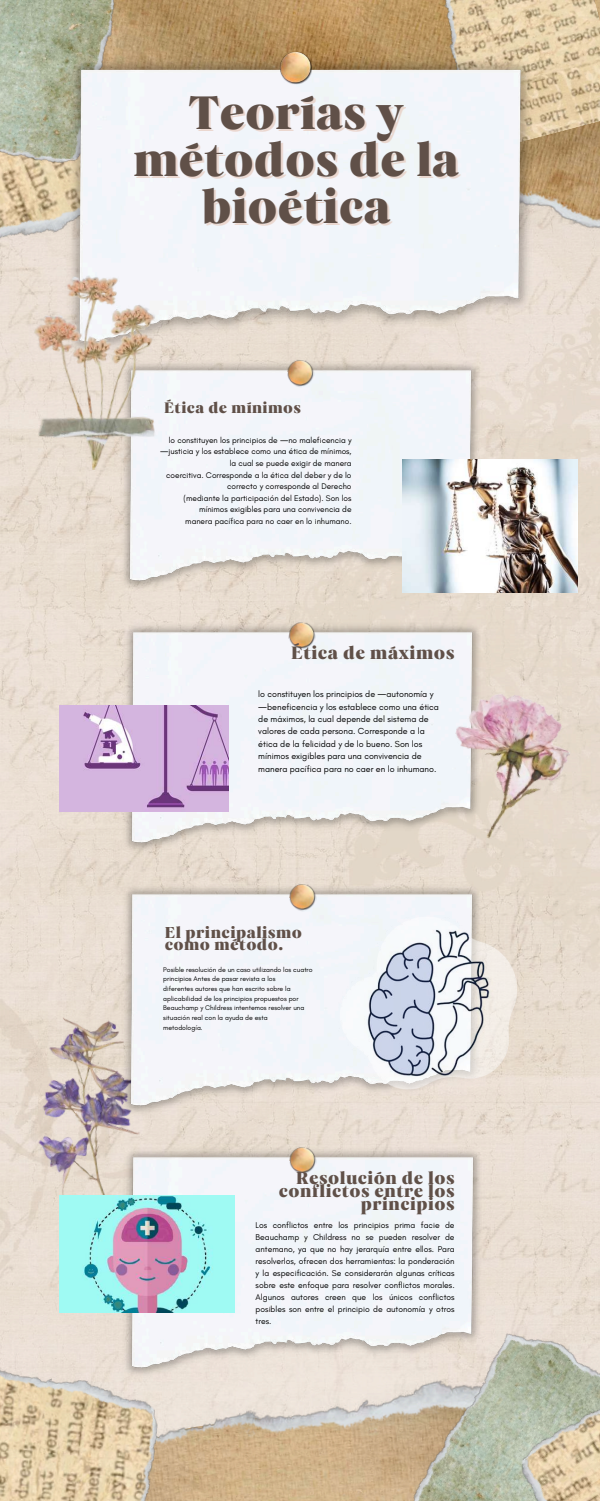
<style>
.page{position:relative;width:600px;height:1501px;background:#fff}
.page>*{position:absolute;margin:0;border:0;box-sizing:border-box;transform-origin:0 0}
.t1{font:47.8px/46.7px "Carelia Upright";color:#605048;text-align:center}
.t2{font:18.2px "Carelia Upright";letter-spacing:.025em;color:#605048}
.t3{font:17.7px/13.2px "Carelia Upright";letter-spacing:.025em;color:#605048;text-align:right}
.t4{font:16.2px/12.1px "Carelia Upright";letter-spacing:.025em;color:#605048}
.t5{font:15.5px "Carelia Upright";letter-spacing:.025em;color:#605048}
.t6{font:8.9px/12.5px "Glacial Indifference";color:#000}
.t7{font:8.6px/11.9px "Glacial Indifference";color:#000;text-align:justify}
.t8{font:8.3px/11.6px "Glacial Indifference";color:#000;text-align:right}
.t9{font:6.9px/9.7px "Glacial Indifference";color:#000}
.s1{font-family:"Noto Sans"}
</style>
<div class="page">
<img style="left:0;top:278px;width:600px;height:1064px">
<img style="left:7px;top:0;width:593px;height:278px">
<img style="left:412px;top:0;width:188px;height:155px">
<img style="left:0;top:997px;width:206px;height:239px">
<img style="left:0;top:0;width:144px;height:178px">
<img style="left:64px;top:55px;width:472px;height:303px">
<img style="left:280px;top:51px;width:32px;height:34px">
<img style="left:119px;top:358px;width:363px;height:234px">
<img style="left:286px;top:359px;width:30px;height:29px">
<img style="left:120px;top:620px;width:364px;height:234px">
<img style="left:434px;top:683px;width:146px;height:168px">
<img style="left:288px;top:621px;width:29px;height:29px">
<img style="left:119px;top:882px;width:364px;height:234px">
<img style="left:24px;top:269px;width:144px;height:205px">
<img style="left:163px;top:1378px;width:220px;height:122px">
<img style="left:383px;top:1303px;width:217px;height:197px">
<img style="left:121px;top:1144px;width:364px;height:234px">
<img style="left:0;top:1342px;width:163px;height:158px">
<img style="left:288px;top:1145px;width:30px;height:30px">
<img style="left:288px;top:882px;width:30px;height:30px">
<img style="left:490px;top:1357px;width:110px;height:143px">
<img style="left:59px;top:705px;width:170px;height:105px">
<img style="left:403px;top:459px;width:175px;height:133px">
<img style="left:321px;top:895px;width:215px;height:215px">
<img style="left:59px;top:1195px;width:176px;height:117px">
<h1 class="t1" style="left:133px;top:89px;width:327px">Teorías y métodos de la bioética</h1>
<h3 class="t5" style="left:164px;top:398px;width:139px">Ética de mínimos</h3>
<p class="t8" style="left:160px;top:434px;width:193px">lo constituyen los principios de <span class="s1">―</span>no maleficencia y <span class="s1">―</span>justicia y los establece como una ética de mínimos, la cual se puede exigir de manera<br>coercitiva. Corresponde a la ética del deber y de lo correcto y corresponde al Derecho<br>(mediante la participación del Estado). Son los mínimos exigibles para una convivencia de<br>manera pacífica para no caer en lo inhumano.</p>
<h2 class="t2" style="left:291px;top:642px;width:165px">Ética de máximos</h2>
<p class="t6" style="left:258px;top:687px;width:182px">lo constituyen los principios de <span class="s1">―</span>autonomía y <span class="s1">―</span>beneficencia y los establece como una ética de máximos, la cual depende del sistema de valores de cada persona. Corresponde a la ética de la felicidad y de lo bueno. Son los mínimos exigibles para una convivencia de manera pacífica para no caer en lo inhumano.</p>
<h3 class="t4" style="left:165px;top:926px;width:139px">El principalismo como método.</h3>
<p class="t9" style="left:163px;top:964px;width:151px">Posible resolución de un caso utilizando los cuatro principios Antes de pasar revista a los<br>diferentes autores que han escrito sobre la aplicabilidad de los principios propuestos por Beauchamp y Childress intentemos resolver una situación real con la ayuda de esta<br>metodología.</p>
<h3 class="t3" style="left:279px;top:1170px;width:177px">Resolución de los conflictos entre los principios</h3>
<p class="t7" style="left:256px;top:1218px;width:200px">Los conflictos entre los principios prima facie de Beauchamp y Childress no se pueden resolver de antemano, ya que no hay jerarquía entre ellos. Para resolverlos, ofrecen dos herramientas: la ponderación y la especificación. Se considerarán algunas críticas sobre este enfoque para resolver conflictos morales.<br>Algunos autores creen que los únicos conflictos posibles son entre el principio de autonomía y otros tres.</p>
</div>
